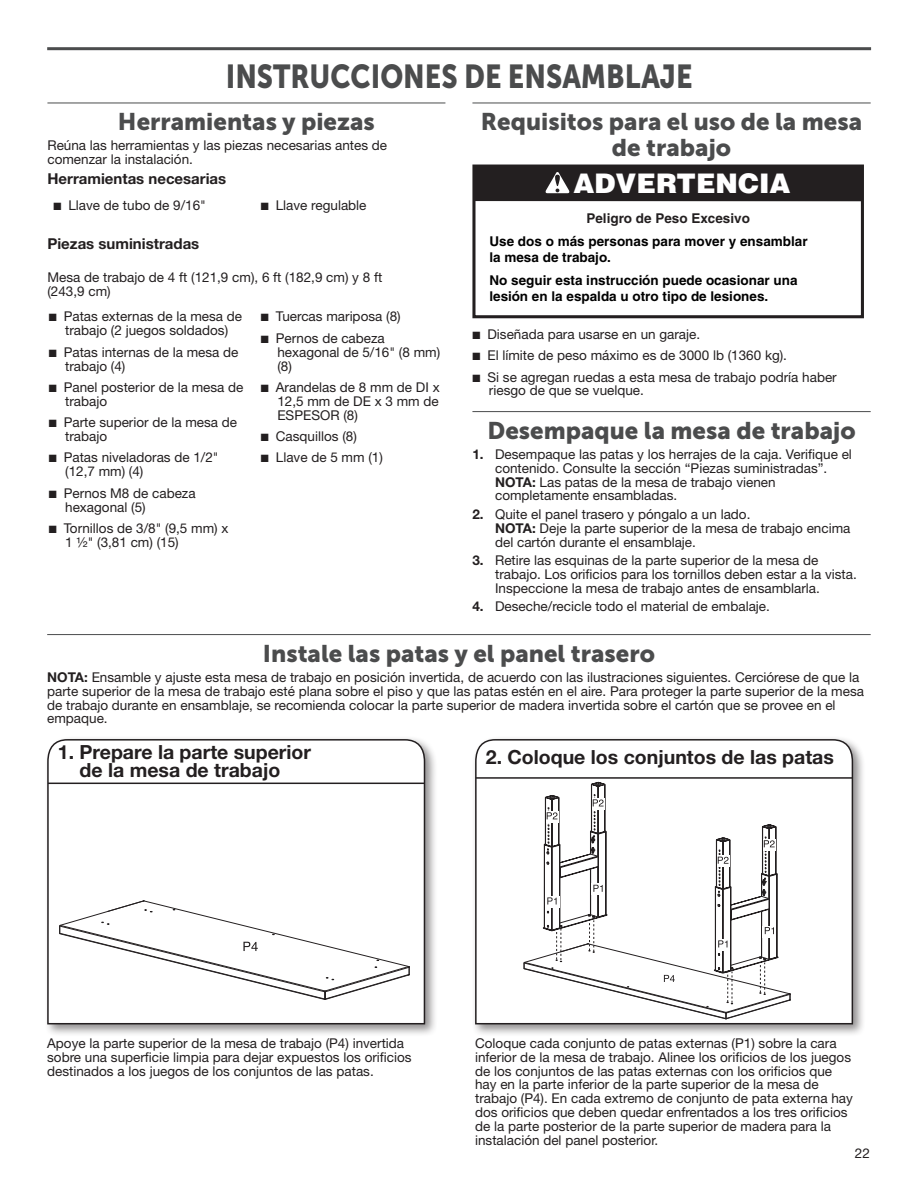
<style>
.page{position:relative;width:918px;height:1188px;background:#fff}
.page>*{position:absolute;margin:0;border:0;box-sizing:border-box;transform-origin:0 0}
.Heading_1{font:33px "Museo Sans 900";color:#4b4c4d;scale:.85 1}
.t1{font:900 27px "Helvetica";color:#fff}
.Heading_2{font:24px/25.5px "Museo Sans 900";color:#4b4c4d;text-align:center}
.Step_Headers{font:700 19.5px/18px "Helvetica Neue LT Std";color:#231f20;text-align:center}
.Heading_3{font:700 15px "Helvetica Neue LT Std";color:#231f20}
.Body{font:13.5px/13.8px "Helvetica Neue LT Std";color:#231f20}
.t2{font:700 13.5px/23.2px "Helvetica";color:#000}
.s1{color:#231f20}
.s2{font-weight:700}
</style>
<div class="page">
<hr style="left:47px;top:103px;width:398px;height:1px;background:#4b4c4d">
<hr style="left:47px;top:47px;width:824px;height:3px;background:#4b4c4d">
<div style="left:472px;top:736px;width:394px;height:301px;background:#231f20;opacity:.5"></div>
<svg style="left:474px;top:738px;width:380px;height:287px"></svg>
<svg style="left:524px;top:782px;width:267px;height:238px"></svg>
<hr style="left:472px;top:103px;width:399px;height:1px;background:#4b4c4d">
<hr style="left:472px;top:411px;width:399px;height:1px;background:#4b4c4d">
<div style="left:472px;top:165px;width:392px;height:153px;border:3px solid #231f20"></div>
<div style="left:474px;top:165px;width:388px;height:36px;background:#231f20"></div>
<svg style="left:545px;top:172px;width:25px;height:21px"></svg>
<hr style="left:47px;top:634px;width:824px;height:1px;background:#4b4c4d">
<div style="left:44px;top:736px;width:394px;height:301px;background:#231f20;opacity:.5"></div>
<svg style="left:46px;top:738px;width:380px;height:287px"></svg>
<svg style="left:59px;top:900px;width:351px;height:100px"></svg>
<hr style="left:48px;top:783px;width:376px;height:1px;background:#231f20">
<hr style="left:476px;top:777px;width:376px;height:2px;background:#231f20">
<h1 class="Heading_1" style="left:226px;top:58px;width:551px">INSTRUCCIONES DE ENSAMBLAJE</h1>
<h1 class="Heading_2" style="left:481px;top:109px;width:383px">Requisitos para el uso de la mesa de trabajo</h1>
<p class="t1" style="left:574px;top:166px;width:219px">ADVERTENCIA</p>
<p class="t2" style="left:489px;top:206px;width:320px;text-indent:97px"><span class="s1">Peligro de Peso Excesivo<br></span>Use dos o más personas para mover y ensamblar</p>
<p class="t2" style="left:489px;top:245px;width:310px">la mesa de trabajo.<br>No seguir esta instrucción puede ocasionar una</p>
<p class="t2" style="left:489px;top:284px;width:280px">lesión en la espalda u otro tipo de lesiones.</p>
<p class="Body" style="left:472px;top:327px;width:229px">■ Diseñada para usarse en un garaje.</p>
<p class="Body" style="left:472px;top:348px;width:316px">■ El límite de peso máximo es de 3000 lb (1360 kg).</p>
<p class="Body" style="left:489px;top:370px;width:349px;text-indent:-16px">■ Si se agregan ruedas a esta mesa de trabajo podría haber riesgo de que se vuelque.</p>
<h1 class="Heading_2" style="left:488px;top:418px;width:370px">Desempaque la mesa de trabajo</h1>
<p class="Body" style="left:495px;top:447px;width:358px;text-indent:-23px"><span class="s2">1.</span> Desempaque las patas y los herrajes de la caja. Verifique el contenido. Consulte la sección “Piezas suministradas”.<br><span class="s2">NOTA:</span> Las patas de la mesa de trabajo vienen completamente ensambladas.</p>
<p class="Body" style="left:495px;top:507px;width:357px;text-indent:-23px"><span class="s2">2.</span> Quite el panel trasero y póngalo a un lado.<br><span class="s2">NOTA:</span> Deje la parte superior de la mesa de trabajo encima del cartón durante el ensamblaje.</p>
<p class="Body" style="left:495px;top:553px;width:363px;text-indent:-23px"><span class="s2">3.</span> Retire las esquinas de la parte superior de la mesa de trabajo. Los orificios para los tornillos deben estar a la vista.<br>Inspeccione la mesa de trabajo antes de ensamblarla.</p>
<p class="Body" style="left:472px;top:599px;width:299px"><span class="s2">4.</span> Deseche/recicle todo el material de embalaje.</p>
<h1 class="Heading_2" style="left:263px;top:641px;width:394px">Instale las patas y el panel trasero</h1>
<p class="Body" style="left:47px;top:670px;width:818px"><span class="s2">NOTA:</span> Ensamble y ajuste esta mesa de trabajo en posición invertida, de acuerdo con las ilustraciones siguientes. Cerciórese de que la parte superior de la mesa de trabajo esté plana sobre el piso y que las patas estén en el aire. Para proteger la parte superior de la mesa de trabajo durante en ensamblaje, se recomienda colocar la parte superior de madera invertida sobre el cartón que se provee en el empaque.</p>
<h1 class="Heading_2" style="left:118px;top:109px;width:258px">Herramientas y piezas</h1>
<p class="Body" style="left:47px;top:138px;width:341px">Reúna las herramientas y las piezas necesarias antes de comenzar la instalación.</p>
<h3 class="Heading_3" style="left:47px;top:169px;width:180px">Herramientas necesarias</h3>
<p class="Body" style="left:53px;top:198px;width:154px">■ Llave de tubo de 9/16"</p>
<p class="Body" style="left:261px;top:198px;width:107px">■ Llave regulable</p>
<h3 class="Heading_3" style="left:47px;top:234px;width:153px">Piezas suministradas</h3>
<p class="Body" style="left:47px;top:270px;width:336px">Mesa de trabajo de 4 ft (121,9 cm), 6 ft (182,9 cm) y 8 ft (243,9 cm)</p>
<p class="Body" style="left:261px;top:310px;width:141px">■ Tuercas mariposa (8)</p>
<p class="Body" style="left:277px;top:331px;width:164px;text-indent:-16px">■ Pernos de cabeza hexagonal de 5/16" (8 mm) (8)</p>
<p class="Body" style="left:277px;top:380px;width:164px;text-align:justify;text-indent:-16px">■ Arandelas de 8 mm de DI x 12,5 mm de DE x 3 mm de ESPESOR (8)</p>
<p class="Body" style="left:261px;top:429px;width:98px">■ Casquillos (8)</p>
<p class="Body" style="left:261px;top:451px;width:124px">■ Llave de 5 mm (1)</p>
<p class="Body" style="left:49px;top:310px;width:195px;text-align:center">■ Patas externas de la mesa de trabajo (2 juegos soldados)</p>
<p class="Body" style="left:65px;top:345px;width:175px;text-indent:-16px">■ Patas internas de la mesa de trabajo (4)</p>
<p class="Body" style="left:65px;top:380px;width:180px;text-indent:-16px">■ Panel posterior de la mesa de trabajo</p>
<p class="Body" style="left:65px;top:415px;width:174px;text-indent:-16px">■ Parte superior de la mesa de trabajo</p>
<p class="Body" style="left:65px;top:451px;width:155px;text-indent:-16px">■ Patas niveladoras de 1/2" (12,7 mm) (4)</p>
<p class="Body" style="left:65px;top:486px;width:132px;text-indent:-16px">■ Pernos M8 de cabeza hexagonal (5)</p>
<p class="Body" style="left:65px;top:521px;width:165px;text-indent:-16px">■ Tornillos de 3/8" (9,5 mm) x<br>1 ½" (3,81 cm) (15)</p>
<p class="Step_Headers" style="left:58px;top:743px;width:255px">1. Prepare la parte superior de la mesa de trabajo</p>
<p class="Step_Headers" style="left:486px;top:747px;width:350px">2. Coloque los conjuntos de las patas</p>
<p class="Body" style="left:47px;top:1036px;width:366px">Apoye la parte superior de la mesa de trabajo (P4) invertida sobre una superficie limpia para dejar expuestos los orificios destinados a los juegos de los conjuntos de las patas.</p>
<p class="Body" style="left:475px;top:1036px;width:379px">Coloque cada conjunto de patas externas (P1) sobre la cara inferior de la mesa de trabajo. Alinee los orificios de los juegos de los conjuntos de las patas externas con los orificios que hay en la parte inferior de la parte superior de la mesa de trabajo (P4). En cada extremo de conjunto de pata externa hay dos orificios que deben quedar enfrentados a los tres orificios de la parte posterior de la parte superior de madera para la instalación del panel posterior.</p>
<p class="Body" style="left:855px;top:1146px;width:17px">22</p>
</div>
